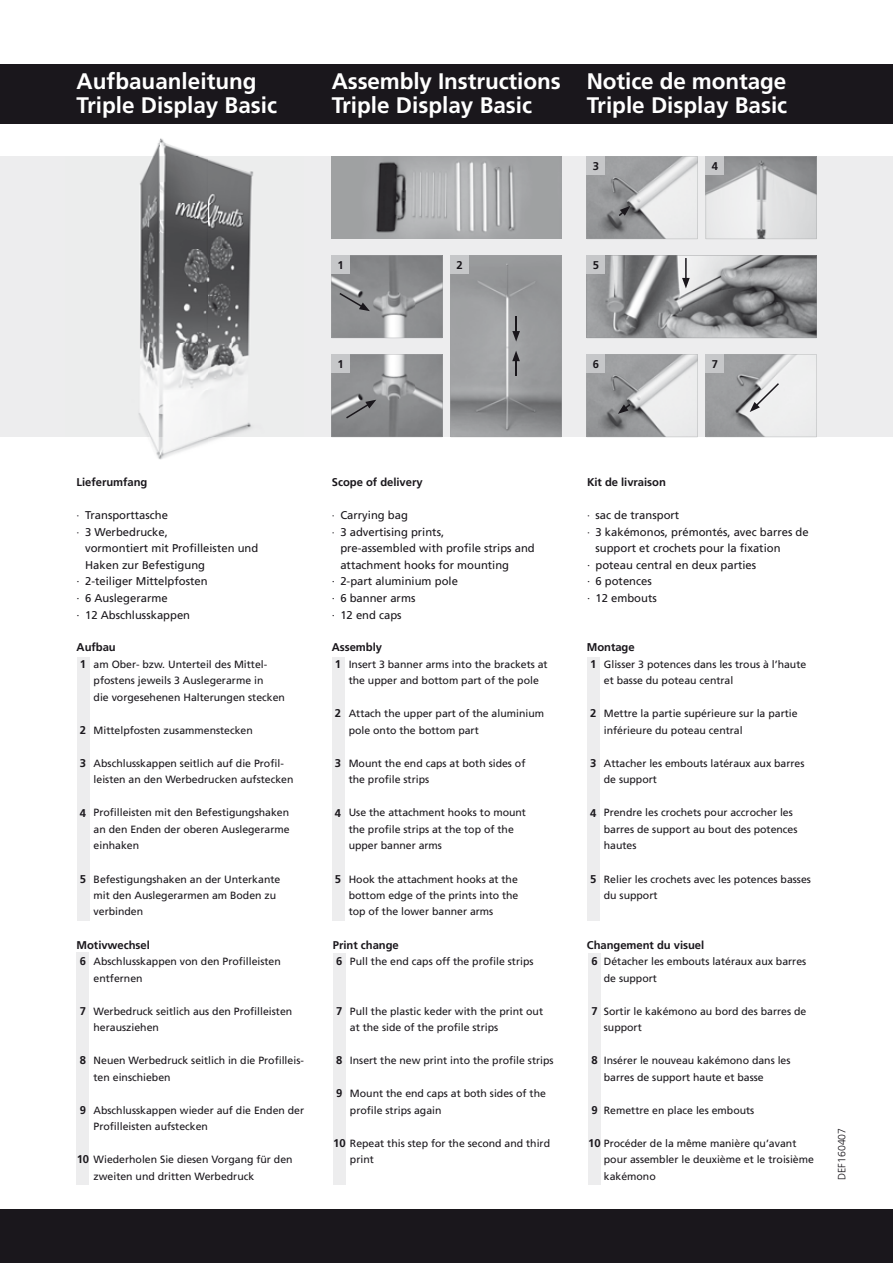
<style>
.page{position:relative;width:893px;height:1263px;background:#fff}
.page>*{position:absolute;margin:0;border:0;box-sizing:border-box;transform-origin:0 0}
.t1{font:700 22.5px/24px "Frutiger LT Com";color:#fff}
.t2{font:11.25px "Frutiger LT Com";color:#1a171c}
.t3{font:700 11.25px "Frutiger LT Com";letter-spacing:-.005em;color:#1a171c}
.t4{font:10.5px/16.5px "Frutiger LT Com";color:#1a171c}
.t5{font:300 10.5px "Frutiger LT Com";color:#1a171c}
.s1{font-size:10.5px}
.s2{font-weight:700;font-size:11.25px}
</style>
<div class="page">
<div style="left:0;top:156px;width:893px;height:281px;background:#ededee"></div>
<div style="left:0;top:64px;width:893px;height:59px;background:#1a171c"></div>
<div style="left:0;top:1209px;width:893px;height:54px;background:#1a171c"></div>
<div style="left:77px;top:658px;width:12px;height:263px;background:#ededee"></div>
<div style="left:332px;top:658px;width:12px;height:263px;background:#ededee"></div>
<div style="left:77px;top:952px;width:12px;height:233px;background:#ededee"></div>
<div style="left:333px;top:952px;width:13px;height:232px;background:#ededee"></div>
<div style="left:587px;top:658px;width:13px;height:263px;background:#ededee"></div>
<div style="left:588px;top:952px;width:13px;height:232px;background:#ededee"></div>
<img style="left:138px;top:138px;width:116px;height:322px">
<svg style="left:706px;top:156px;width:111px;height:83px"></svg>
<img style="left:332px;top:156px;width:229px;height:83px">
<svg style="left:331px;top:255px;width:111px;height:83px;background:#919394"></svg>
<svg style="left:587px;top:156px;width:111px;height:83px"></svg>
<svg style="left:587px;top:255px;width:230px;height:83px;background:#939495"></svg>
<svg style="left:587px;top:354px;width:111px;height:83px"></svg>
<svg style="left:706px;top:354px;width:111px;height:83px"></svg>
<div style="left:332px;top:255px;width:18px;height:18px;background:#c6c7c9"></div>
<div style="left:587px;top:156px;width:18px;height:18px;background:#c6c7c9"></div>
<div style="left:706px;top:156px;width:18px;height:18px;background:#c6c7c9"></div>
<div style="left:587px;top:255px;width:18px;height:18px;background:#c6c7c9"></div>
<div style="left:587px;top:354px;width:18px;height:18px;background:#c6c7c9"></div>
<div style="left:706px;top:354px;width:18px;height:18px;background:#c6c7c9"></div>
<svg style="left:331px;top:354px;width:111px;height:83px;background:#939496"></svg>
<svg style="left:451px;top:255px;width:110px;height:182px;background:#98999b"></svg>
<h1 class="t1" style="left:77px;top:69px;width:202px">Aufbauanleitung<br>Triple Display Basic</h1>
<h1 class="t1" style="left:332px;top:69px;width:230px">Assembly Instructions<br>Triple Display Basic</h1>
<h1 class="t1" style="left:587px;top:69px;width:202px">Notice de montage<br>Triple Display Basic</h1>
<p class="t3" style="left:593px;top:159px;width:8px">3</p>
<p class="t3" style="left:712px;top:159px;width:8px">4</p>
<p class="t3" style="left:338px;top:258px;width:8px">1</p>
<p class="t3" style="left:457px;top:258px;width:8px">2</p>
<p class="t3" style="left:593px;top:258px;width:8px">5</p>
<p class="t3" style="left:338px;top:357px;width:8px">2</p>
<p class="t3" style="left:338px;top:357px;width:8px">1</p>
<p class="t3" style="left:593px;top:357px;width:8px">6</p>
<p class="t3" style="left:712px;top:357px;width:8px">7</p>
<p class="t3" style="left:77px;top:476px;width:72px">Lieferumfang</p>
<p class="t2" style="left:77px;top:509px;width:93px"><span class="s1">·</span> Transporttasche</p>
<p class="t2" style="left:77px;top:525px;width:93px"><span class="s1">·</span> 3 Werbedrucke,</p>
<p class="t2" style="left:85px;top:542px;width:175px">vormontiert mit Profilleisten und</p>
<p class="t2" style="left:85px;top:558px;width:122px">Haken zur Befestigung</p>
<p class="t2" style="left:77px;top:575px;width:133px">· 2-teiliger Mittelpfosten</p>
<p class="t2" style="left:77px;top:591px;width:93px">· 6 Auslegerarme</p>
<p class="t2" style="left:77px;top:608px;width:115px">· 12 Abschlusskappen</p>
<p class="t3" style="left:332px;top:476px;width:92px">Scope of delivery</p>
<p class="t2" style="left:332px;top:509px;width:78px"><span class="s1">·</span> Carrying bag</p>
<p class="t2" style="left:332px;top:525px;width:114px"><span class="s1">·</span> 3 advertising prints,</p>
<p class="t2" style="left:340px;top:542px;width:196px">pre-assembled with profile strips and</p>
<p class="t2" style="left:340px;top:558px;width:170px">attachment hooks for mounting</p>
<p class="t2" style="left:332px;top:575px;width:128px">· 2-part aluminium pole</p>
<p class="t2" style="left:332px;top:591px;width:85px">· 6 banner arms</p>
<p class="t2" style="left:332px;top:608px;width:71px">· 12 end caps</p>
<p class="t3" style="left:587px;top:476px;width:80px">Kit de livraison</p>
<p class="t2" style="left:587px;top:509px;width:94px"><span class="s1">·</span> sac de transport</p>
<p class="t2" style="left:587px;top:525px;width:223px"><span class="s1">·</span> 3 kakémonos, prémontés, avec barres de</p>
<p class="t2" style="left:595px;top:542px;width:187px">support et crochets pour la fixation</p>
<p class="t2" style="left:587px;top:558px;width:171px">· poteau central en deux parties</p>
<p class="t2" style="left:587px;top:575px;width:66px">· 6 potences</p>
<p class="t2" style="left:587px;top:591px;width:71px">· 12 embouts</p>
<p class="t3" style="left:77px;top:641px;width:41px">Aufbau</p>
<p class="t4" style="left:94px;top:656px;width:193px">am Ober- bzw. Unterteil des Mittel&shy;pfostens jeweils 3 Auslegerarme in<br>die vorgesehenen Halterungen stecken</p>
<p class="t4" style="left:94px;top:722px;width:161px">Mittelpfosten zusammenstecken</p>
<p class="t4" style="left:94px;top:755px;width:201px">Abschlusskappen seitlich auf die Profil&shy;leisten an den Werbedrucken aufstecken</p>
<p class="t4" style="left:94px;top:805px;width:198px;text-align:justify">Profilleisten mit den Befestigungshaken an den Enden der oberen Auslegerarme einhaken</p>
<p class="t4" style="left:94px;top:871px;width:188px">Befestigungshaken an der Unterkante mit den Auslegerarmen am Boden zu verbinden</p>
<p class="t3" style="left:80px;top:657px;width:8px">1</p>
<p class="t3" style="left:80px;top:723px;width:8px">2</p>
<p class="t3" style="left:80px;top:756px;width:8px">3</p>
<p class="t3" style="left:80px;top:806px;width:8px">4</p>
<p class="t3" style="left:80px;top:872px;width:8px">5</p>
<p class="t3" style="left:332px;top:641px;width:52px">Assembly</p>
<p class="t4" style="left:349px;top:656px;width:200px">Insert 3 banner arms into the brackets at the upper and bottom part of the pole</p>
<p class="t4" style="left:349px;top:706px;width:197px">Attach the upper part of the aluminium pole onto the bottom part</p>
<p class="t4" style="left:349px;top:755px;width:178px">Mount the end caps at both sides of the profile strips</p>
<p class="t4" style="left:349px;top:805px;width:179px">Use the attachment hooks to mount the profile strips at the top of the upper banner arms</p>
<p class="t4" style="left:349px;top:871px;width:171px;text-align:justify">Hook the attachment hooks at the bottom edge of the prints into the top of the lower banner arms</p>
<p class="t3" style="left:335px;top:657px;width:8px">1</p>
<p class="t3" style="left:335px;top:707px;width:8px">2</p>
<p class="t3" style="left:335px;top:756px;width:8px">3</p>
<p class="t3" style="left:335px;top:806px;width:8px">4</p>
<p class="t3" style="left:335px;top:872px;width:8px">5</p>
<p class="t3" style="left:77px;top:938px;width:75px">Motivwechsel</p>
<p class="t4" style="left:94px;top:953px;width:189px">Abschlusskappen von den Profilleisten entfernen</p>
<p class="t4" style="left:94px;top:1003px;width:200px">Werbedruck seitlich aus den Profilleisten herausziehen</p>
<p class="t4" style="left:94px;top:1052px;width:212px">Neuen Werbedruck seitlich in die Profilleis&shy;ten einschieben</p>
<p class="t4" style="left:94px;top:1102px;width:212px">Abschlusskappen wieder auf die Enden der<br>Profilleisten aufstecken</p>
<p class="t4" style="left:94px;top:1151px;width:201px;text-indent:-17px"><span class="s2">10</span> Wiederholen Sie diesen Vorgang für den zweiten und dritten Werbedruck</p>
<p class="t3" style="left:80px;top:954px;width:8px">6</p>
<p class="t3" style="left:80px;top:1004px;width:8px">7</p>
<p class="t3" style="left:80px;top:1053px;width:8px">8</p>
<p class="t3" style="left:80px;top:1103px;width:8px">9</p>
<p class="t3" style="left:333px;top:938px;width:67px">Print change</p>
<p class="t4" style="left:350px;top:953px;width:185px">Pull the end caps off the profile strips</p>
<p class="t4" style="left:350px;top:1003px;width:195px">Pull the plastic keder with the print out at the side of the profile strips</p>
<p class="t4" style="left:350px;top:1052px;width:205px">Insert the new print into the profile strips</p>
<p class="t4" style="left:350px;top:1085px;width:198px">Mount the end caps at both sides of the profile strips again</p>
<p class="t4" style="left:350px;top:1135px;width:202px;text-indent:-17px"><span class="s2">10</span> Repeat this step for the second and third print</p>
<p class="t3" style="left:336px;top:954px;width:8px">6</p>
<p class="t3" style="left:336px;top:1004px;width:8px">7</p>
<p class="t3" style="left:336px;top:1053px;width:8px">8</p>
<p class="t3" style="left:336px;top:1086px;width:8px">9</p>
<p class="t3" style="left:587px;top:641px;width:49px">Montage</p>
<p class="t4" style="left:604px;top:656px;width:204px">Glisser 3 potences dans les trous à l’haute et basse du poteau central</p>
<p class="t4" style="left:604px;top:706px;width:195px">Mettre la partie supérieure sur la partie inférieure du poteau central</p>
<p class="t4" style="left:604px;top:755px;width:202px">Attacher les embouts latéraux aux barres de support</p>
<p class="t4" style="left:604px;top:805px;width:195px">Prendre les crochets pour accrocher les barres de support au bout des potences hautes</p>
<p class="t4" style="left:604px;top:871px;width:209px">Relier les crochets avec les potences basses du support</p>
<p class="t3" style="left:587px;top:938px;width:119px">Changement du visuel</p>
<p class="t4" style="left:604px;top:953px;width:204px">Détacher les embouts latéraux aux barres de support</p>
<p class="t4" style="left:604px;top:1003px;width:204px">Sortir le kakémono au bord des barres de support</p>
<p class="t4" style="left:604px;top:1052px;width:188px">Insérer le nouveau kakémono dans les barres de support haute et basse</p>
<p class="t4" style="left:604px;top:1102px;width:152px">Remettre en place les embouts</p>
<p class="t4" style="left:604px;top:1135px;width:212px;text-indent:-16px"><span class="s2">10</span> Procéder de la même manière qu’avant pour assembler le deuxième et le troisième kakémono</p>
<p class="t3" style="left:590px;top:657px;width:8px">1</p>
<p class="t3" style="left:590px;top:707px;width:8px">2</p>
<p class="t3" style="left:590px;top:756px;width:8px">3</p>
<p class="t3" style="left:590px;top:806px;width:8px">4</p>
<p class="t3" style="left:590px;top:872px;width:8px">5</p>
<p class="t3" style="left:591px;top:954px;width:8px">6</p>
<p class="t3" style="left:591px;top:1004px;width:8px">7</p>
<p class="t3" style="left:591px;top:1053px;width:8px">8</p>
<p class="t3" style="left:591px;top:1103px;width:8px">9</p>
<p class="t5" style="left:836px;top:1180px;width:53px;rotate:-90deg">DEF160407</p>
</div>
